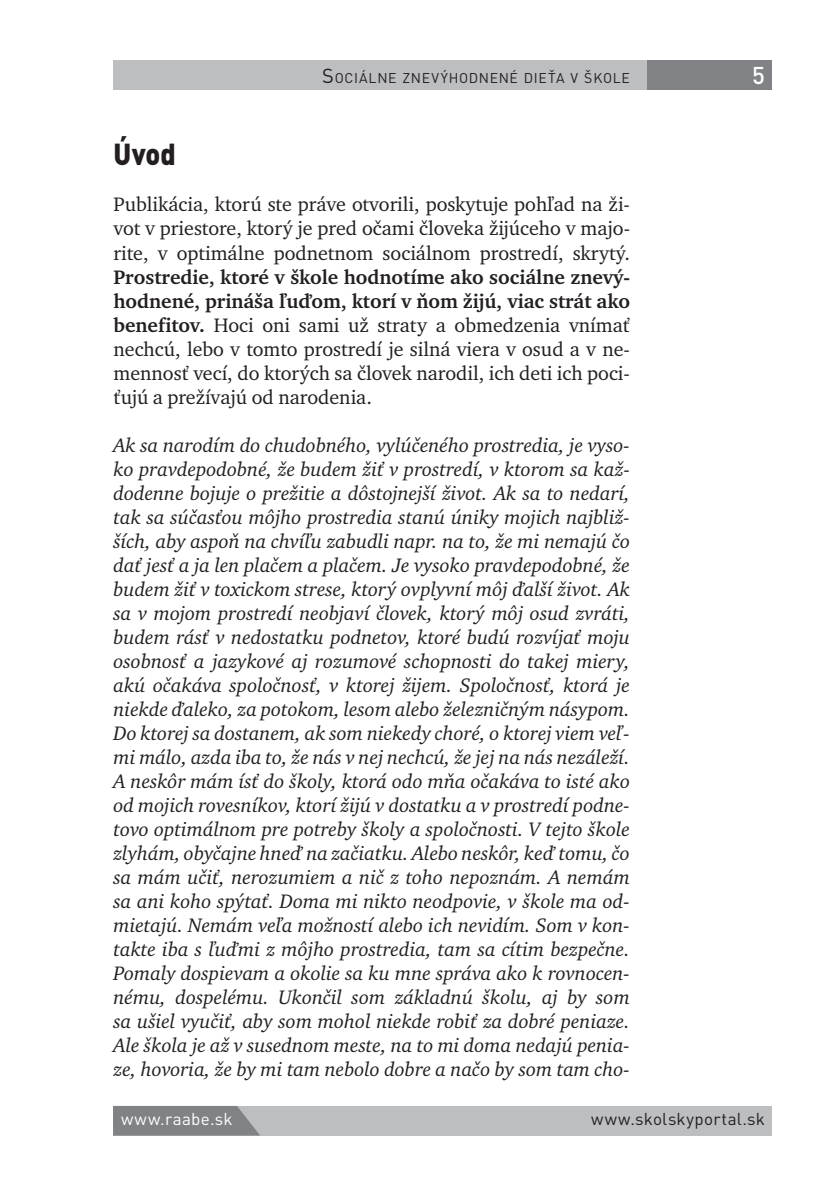
<style>
.page{position:relative;width:840px;height:1191px;background:#fff}
.page>*{position:absolute;margin:0;border:0;box-sizing:border-box;transform-origin:0 0}
.t1{font:900 30px "DIN Pro";color:#231f20;scale:.9 1}
.t2{font:500 24px "DIN Pro";color:#fff}
.t3{font:italic 20px/24px "Charter Itc TOT";color:#231f20;text-align:justify}
.t4{font:20px/24px "Charter Itc TOT";color:#231f20;text-align:justify}
.t5{font:17px "DIN Pro";letter-spacing:.02em;color:#231f20}
.t6{font:17px "DIN Pro";letter-spacing:.02em;color:#fff}
.t7{font:14px "DIN Pro";letter-spacing:.045em;color:#231f20}
.s1{font-size:20px}
.s2{font-weight:700}
</style>
<div class="page">
<div style="left:113px;top:61px;width:658px;height:29px;background:#bcbec0"></div>
<div style="left:646px;top:61px;width:125px;height:29px;background:#808285"></div>
<div style="left:113px;top:1106px;width:658px;height:29px;background:#bcbec0"></div>
<svg style="left:113px;top:1106px;width:147px;height:29px;background:#848689"></svg>
<p class="t7" style="left:322px;top:68px;width:309px"><span class="s1">S</span>OCIÁLNE ZNEVÝHODNENÉ DIEŤA V ŠKOLE</p>
<p class="t2" style="left:751px;top:59px;width:14px">5</p>
<h1 class="t1" style="left:113px;top:134px;width:71px">Úvod</h1>
<p class="t4" style="left:113px;top:193px;width:517px">Publikácia, ktorú ste práve otvorili, poskytuje pohľad na ži‑ vot v priestore, ktorý je pred očami človeka žijúceho v majo‑ rite, v optimálne podnetnom sociálnom prostredí, skrytý.</p>
<p class="t4" style="left:113px;top:265px;width:517px"><span class="s2">Prostredie, ktoré v škole hodnotíme ako sociálne znevý&shy;hodnené, prináša ľuďom, ktorí v ňom žijú, viac strát ako benefitov.</span> Hoci oni sami už straty a obmedzenia vnímať nechcú, lebo v tomto prostredí je silná viera v osud a v ne‑ mennosť vecí, do ktorých sa človek narodil, ich deti ich poci‑ ťujú a prežívajú od narodenia.</p>
<p class="t3" style="left:113px;top:433px;width:518px">Ak sa narodím do chudobného, vylúčeného prostredia, je vyso&shy;ko pravdepodobné, že budem žiť v prostredí, v ktorom sa kaž&shy;dodenne bojuje o prežitie a dôstojnejší život. Ak sa to nedarí, tak sa súčasťou môjho prostredia stanú úniky mojich najbliž&shy;ších, aby aspoň na chvíľu zabudli napr. na to, že mi nemajú čo dať jesť a ja len plačem a plačem. Je vysoko pravdepodobné, že budem žiť v toxickom strese, ktorý ovplyvní môj ďalší život. Ak sa v mojom prostredí neobjaví človek, ktorý môj osud zvráti, budem rásť v nedostatku podnetov, ktoré budú rozvíjať moju osobnosť a jazykové aj rozumové schopnosti do takej miery, akú očakáva spoločnosť, v ktorej žijem. Spoločnosť, ktorá je niekde ďaleko, za potokom, lesom alebo železničným násypom.<br>Do ktorej sa dostanem, ak som niekedy choré, o ktorej viem veľ&shy;mi málo, azda iba to, že nás v nej nechcú, že jej na nás nezáleží.<br>A neskôr mám ísť do školy, ktorá odo mňa očakáva to isté ako od mojich rovesníkov, ktorí žijú v dostatku a v prostredí podne&shy;tovo optimálnom pre potreby školy a spoločnosti. V tejto škole zlyhám, obyčajne hneď na začiatku. Alebo neskôr, keď tomu, čo sa mám učiť, nerozumiem a nič z toho nepoznám. A nemám sa ani koho spýtať. Doma mi nikto neodpovie, v škole ma od&shy;mietajú. Nemám veľa možností alebo ich nevidím. Som v kon&shy;takte iba s ľuďmi z môjho prostredia, tam sa cítim bezpečne.<br>Pomaly dospievam a okolie sa ku mne správa ako k rovnocen&shy;nému, dospelému. Ukončil som základnú školu, aj by som sa ušiel vyučiť, aby som mohol niekde robiť za dobré peniaze.<br>Ale škola je až v susednom meste, na to mi doma nedajú penia&shy;ze, hovoria, že by mi tam nebolo dobre a načo by som tam cho-</p>
<p class="t6" style="left:121px;top:1107px;width:113px">www.raabe.sk</p>
<p class="t5" style="left:591px;top:1107px;width:175px">www.skolskyportal.sk</p>
</div>
